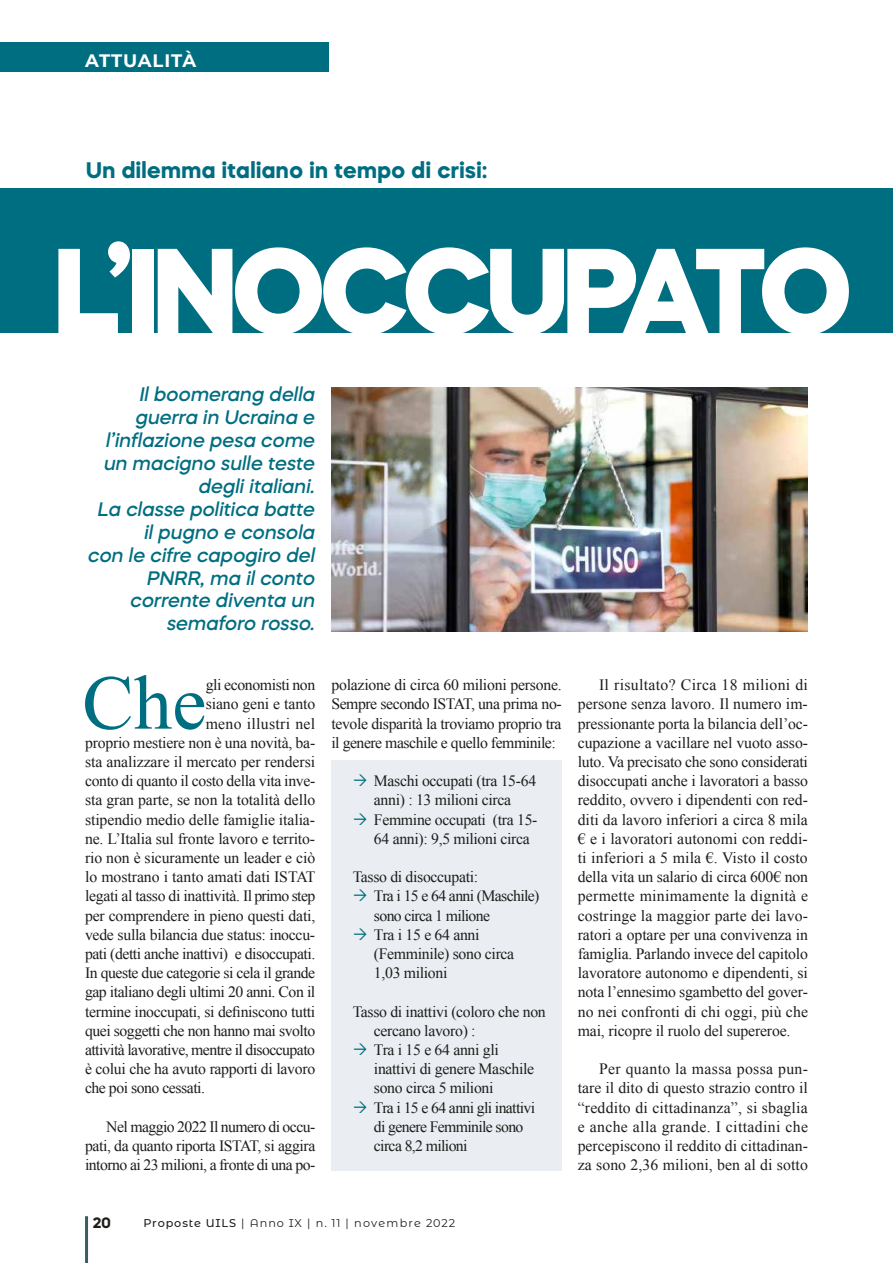
<style>
.page{position:relative;width:893px;height:1263px;background:#fff}
.page>*{position:absolute;margin:0;border:0;box-sizing:border-box;transform-origin:0 0}
.t1{font:800 120.9px "Mazzard H";letter-spacing:-.04em;color:#fff}
.t2{font:77.1px "Times New Roman";color:#006e81}
.t3{font:700 22.5px "Mazzard H";letter-spacing:.02em;color:#006e81}
.t4{font:italic 500 19.5px/23px "Mazzard H";color:#006e81;text-align:right}
.t5{font:700 18px "Montserrat";letter-spacing:.045em;color:#fff}
.t6{font:15.75px/19.2px "Times New Roman";letter-spacing:-.02em;color:#1d1d1b;text-align:justify}
.t7{font:15.75px "Times New Roman";color:#1d1d1b}
.t8{font:15.75px "Times New Roman";letter-spacing:.02em;color:#1d1d1b}
.t9{font:700 15px "Mazzard H";color:#1d1d1b}
.t10{font:11.25px "Montserrat Alternates";letter-spacing:.08em;color:#1d1d1b}
.s1{font-weight:500}
</style>
<div class="page">
<hr style="left:85px;top:1216px;width:3px;height:47px;background:#3a5c67">
<div style="left:331px;top:760px;width:231px;height:410px;background:#eaeef2"></div>
<div style="left:0;top:43px;width:328px;height:29px;background:#006e81"></div>
<div style="left:0;top:188px;width:893px;height:157px;background:#006e81"></div>
<div style="left:0;top:333px;width:893px;height:311px;background:#fff"></div>
<img style="left:331px;top:387px;width:477px;height:244px">
<p class="t5" style="left:85px;top:47px;width:113px">ATTUALITÀ</p>
<h3 class="t3" style="left:86px;top:155px;width:403px">Un dilemma italiano in tempo di crisi:</h3>
<h1 class="t1" style="left:54px;top:210px;width:799px">L’INOCCUPATO</h1>
<p class="t4" style="left:87px;top:382px;width:233px">Ilboomerang della guerra in Ucraina e l’inflazione pesa come un macigno sulle teste degliitaliani.<br>La classe politica batte ilpugno e consola<br>con le cifre capogiro del<br>PNRR,ma ilconto corrente diventa un semaforo rosso.</p>
<h2 class="t2" style="left:82px;top:651px;width:126px">Che</h2>
<p class="t6" style="left:206px;top:675px;width:111px">gli economisti non</p>
<p class="t6" style="left:206px;top:694px;width:111px">siano geni e tanto</p>
<p class="t8" style="left:206px;top:713px;width:111px">meno illustri nel</p>
<p class="t6" style="left:85px;top:733px;width:232px">proprio mestiere non è una novità, ba-</p>
<p class="t6" style="left:85px;top:752px;width:232px">sta analizzare il mercato per rendersi</p>
<p class="t6" style="left:85px;top:771px;width:232px">conto di quanto il costo della vita inve-</p>
<p class="t6" style="left:85px;top:790px;width:232px">sta gran parte, se non la totalità dello</p>
<p class="t6" style="left:85px;top:809px;width:232px">stipendio medio delle famiglie italia-</p>
<p class="t6" style="left:85px;top:829px;width:232px">ne. L’Italia sul fronte lavoro e territo-</p>
<p class="t6" style="left:85px;top:848px;width:232px">rio non è sicuramente un leader e ciò</p>
<p class="t7" style="left:85px;top:866px;width:232px">lo mostrano i tanto amati dati ISTAT</p>
<p class="t6" style="left:85px;top:886px;width:232px">legati al tasso di inattività. Il primo step</p>
<p class="t6" style="left:85px;top:905px;width:232px">per comprendere in pieno questi dati,</p>
<p class="t6" style="left:85px;top:925px;width:232px">vede sulla bilancia due status: inoccu-</p>
<p class="t6" style="left:85px;top:944px;width:232px">pati (detti anche inattivi) e disoccupati.</p>
<p class="t6" style="left:85px;top:963px;width:232px">In queste due categorie si cela il grande</p>
<p class="t6" style="left:85px;top:982px;width:232px">gap italiano degli ultimi 20 anni. Con il</p>
<p class="t6" style="left:85px;top:1001px;width:232px">termine inoccupati, si definiscono tutti</p>
<p class="t6" style="left:85px;top:1021px;width:232px">quei soggetti che non hanno mai svolto</p>
<p class="t6" style="left:85px;top:1040px;width:232px">attività lavorative, mentre il disoccupato</p>
<p class="t6" style="left:85px;top:1059px;width:232px">è colui che ha avuto rapporti di lavoro</p>
<p class="t6" style="left:85px;top:1078px;width:122px">che poi sono cessati.</p>
<p class="t6" style="left:85px;top:1117px;width:232px;text-indent:21px">Nel maggio 2022 Il numero di occu&shy;pati, da quanto riporta ISTAT, si aggira intorno ai 23 milioni, a fronte di una po-</p>
<p class="t6" style="left:331px;top:675px;width:232px">polazione di circa 60 milioni persone.<br>Sempre secondo ISTAT, una prima no&shy;tevole disparità la troviamo proprio tra il genere maschile e quello femminile:</p>
<p class="t6" style="left:374px;top:771px;width:165px;text-align:left">Maschi occupati (tra 15-64 anni) : 13 milioni circa<br>Femmine occupati (tra 15-<br>64 anni): 9,5 milioni circa</p>
<p class="t6" style="left:374px;top:867px;width:167px;text-align:left;text-indent:-21px">Tasso di disoccupati:<br>Tra i 15 e 64 anni (Maschile) sono circa 1 milione<br>Tra i 15 e 64 anni (Femminile) sono circa<br>1,03 milioni</p>
<p class="t6" style="left:374px;top:1001px;width:173px;text-align:left;text-indent:-21px">Tasso di inattivi (coloro che non cercano lavoro) :<br>Tra i 15 e 64 anni gli<br>inattivi di genere Maschile sono circa 5 milioni<br>Tra i 15 e 64 anni gli inattivi di genere Femminile sono circa 8,2 milioni</p>
<p class="t6" style="left:578px;top:675px;width:232px;text-indent:21px">Il risultato? Circa 18 milioni di persone senza lavoro. Il numero im&shy;pressionante porta la bilancia dell’oc&shy;cupazione a vacillare nel vuoto asso&shy;luto. Va precisato che sono considerati disoccupati anche i lavoratori a basso reddito, ovvero i dipendenti con red&shy;diti da lavoro inferiori a circa 8 mila € e i lavoratori autonomi con reddi&shy;ti inferiori a 5 mila €. Visto il costo della vita un salario di circa 600€ non permette minimamente la dignità e costringe la maggior parte dei lavo&shy;ratori a optare per una convivenza in famiglia. Parlando invece del capitolo lavoratore autonomo e dipendenti, si nota l’ennesimo sgambetto del gover&shy;no nei confronti di chi oggi, più che mai, ricopre il ruolo del supereroe.</p>
<p class="t6" style="left:578px;top:1059px;width:232px;text-indent:21px">Per quanto la massa possa pun&shy;tare il dito di questo strazio contro il “reddito di cittadinanza”, si sbaglia e anche alla grande. I cittadini che percepiscono il reddito di cittadinan&shy;za sono 2,36 milioni, ben al di sotto</p>
<p class="t9" style="left:93px;top:1212px;width:19px">20</p>
<p class="t10" style="left:144px;top:1215px;width:313px"><span class="s1">Proposte UILS</span> | Anno IX | n. 11 | novembre 2022</p>
</div>
